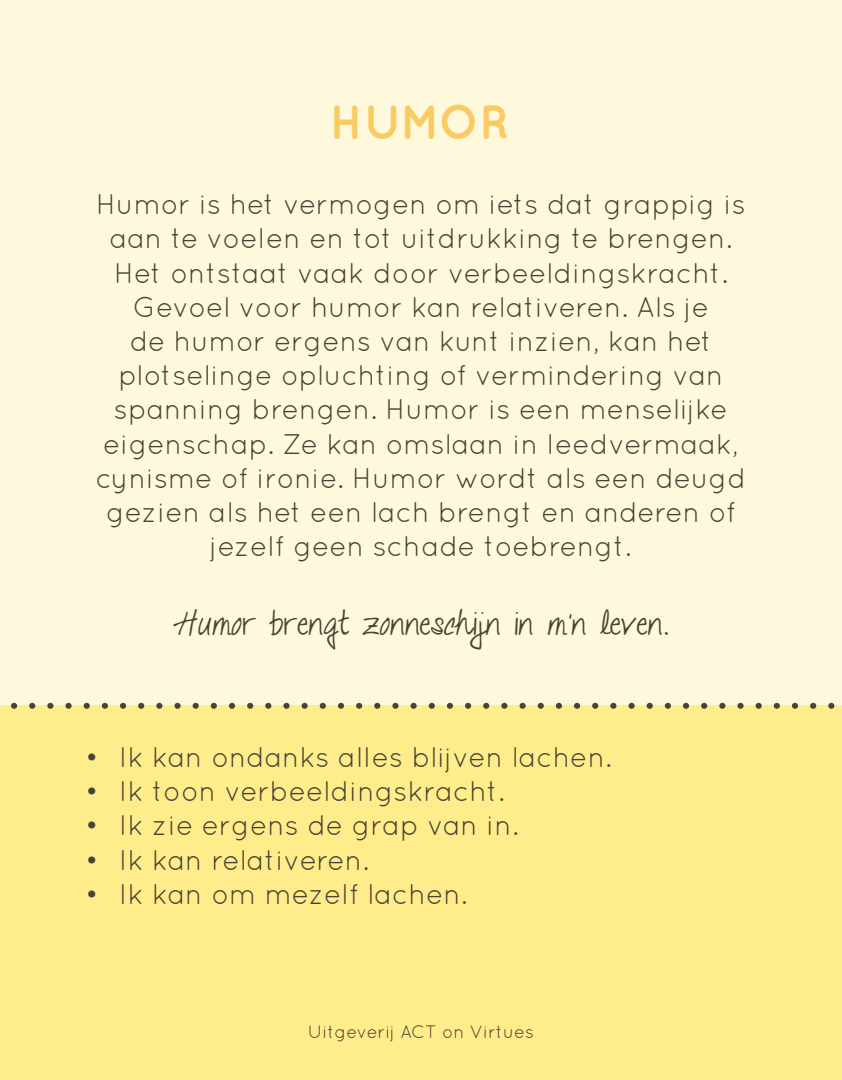
<style>
.page{position:relative;width:842px;height:1080px;background:#fff}
.page>*{position:absolute;margin:0;border:0;box-sizing:border-box;transform-origin:0 0}
.Deugd_Back{font:700 48px "Quicksand";letter-spacing:-.025em;color:#f9cb61}
.Mijn{font:33px "Talkingtothe Moon";color:#4a4234}
.Deugd_tekst_back{font:28.5px/34.2px "Quicksand";color:#4a4234;text-align:center}
.Deugd__Back_Opsommin{font:28.5px "Quicksand";color:#4a4234}
.Copyright{font:18px "Quicksand";color:#4a4234}
</style>
<div class="page">
<div style="left:0;top:0;width:842px;height:706px;background:#fef9dd"></div>
<div style="left:0;top:706px;width:842px;height:374px;background:#ffed8b"></div>
<svg style="left:0;top:703px;width:842px;height:6px"></svg>
<p class="Deugd_Back" style="left:330px;top:94px;width:181px">HUMOR</p>
<p class="Deugd_tekst_back" style="left:96px;top:187px;width:652px">Humor is het vermogen om iets dat grappig is aan te voelen en tot uitdrukking te brengen.<br>Het ontstaat vaak door verbeeldingskracht.<br>Gevoel voor humor kan relativeren. Als je<br>de humor ergens van kunt inzien, kan het plotselinge opluchting of vermindering van spanning brengen. Humor is een menselijke eigenschap. Ze kan omslaan in leedvermaak, cynisme of ironie. Humor wordt als een deugd gezien als het een lach brengt en anderen of jezelf geen schade toebrengt.</p>
<p class="Mijn" style="left:173px;top:605px;width:497px">Humor brengt zonneschijn in m’n leven.</p>
<p class="Deugd__Back_Opsommin" style="left:85px;top:741px;width:528px">• Ik kan ondanks alles blijven lachen.</p>
<p class="Deugd__Back_Opsommin" style="left:85px;top:775px;width:421px">• Ik toon verbeeldingskracht.</p>
<p class="Deugd__Back_Opsommin" style="left:85px;top:809px;width:435px">• Ik zie ergens de grap van in.</p>
<p class="Deugd__Back_Opsommin" style="left:85px;top:843px;width:285px">• Ik kan relativeren.</p>
<p class="Deugd__Back_Opsommin" style="left:85px;top:877px;width:384px">• Ik kan om mezelf lachen.</p>
<p class="Copyright" style="left:308px;top:1021px;width:228px">Uitgeverij ACT on Virtues</p>
</div>
